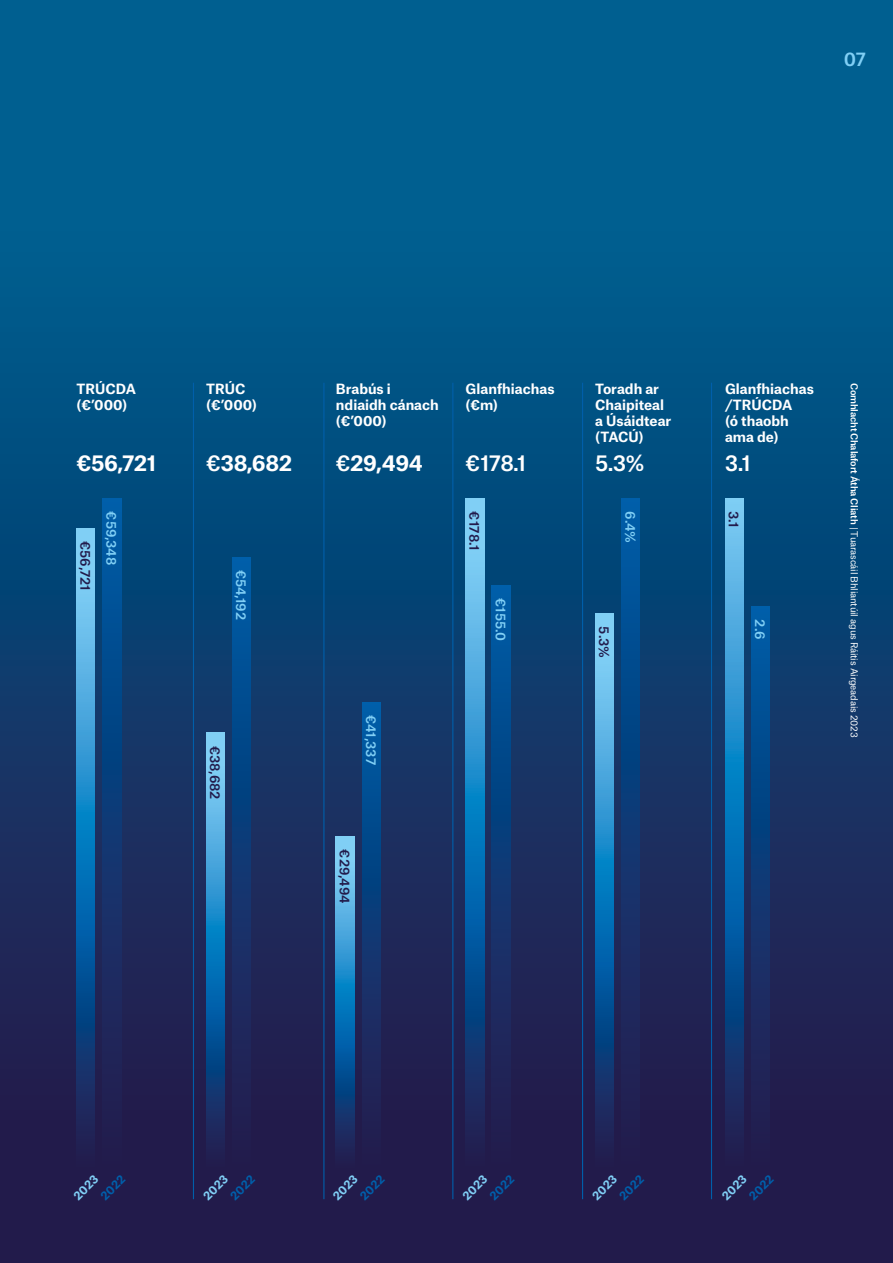
<style>
.page{position:relative;width:893px;height:1263px;background:#fff}
.page>*{position:absolute;margin:0;border:0;box-sizing:border-box;transform-origin:0 0}
.t1{font:700 21px "Atlas Grotesk";letter-spacing:-.02em;color:#fff}
.t2{font:500 21px "Atlas Grotesk";color:#fff}
.t3{font:500 18px "Atlas Grotesk";color:#80cff5}
.t4{font:700 13.5px/16.2px "Atlas Grotesk";color:#fff}
.t5{font:500 12.9px "Atlas Grotesk";color:#221b4b}
.t6{font:500 12.9px "Atlas Grotesk";letter-spacing:-.005em;color:#80cff5}
.t7{font:700 11.25px "Atlas Grotesk";color:#80cff5}
.t8{font:700 11.25px "Atlas Grotesk";color:#005faa}
.t9{font:9.3px "Atlas Grotesk";letter-spacing:-.02em;color:#fff}
.s1{font-weight:500}
</style>
<div class="page">
<div style="left:0;top:0;width:893px;height:1263px;background:linear-gradient(to bottom,#006a9b,#261545)"></div>
<svg style="left:77px;top:528px;width:18px;height:640px;background:#2c79b3"></svg>
<div style="left:103px;top:499px;width:18px;height:669px;background:linear-gradient(to bottom,#005ca6,#271847)"></div>
<svg style="left:725px;top:499px;width:18px;height:669px;background:#2273af"></svg>
<div style="left:751px;top:607px;width:18px;height:561px;background:linear-gradient(to bottom,#005ca6,#271847)"></div>
<svg style="left:595px;top:614px;width:19px;height:554px;background:#2c79b3"></svg>
<div style="left:621px;top:499px;width:19px;height:669px;background:linear-gradient(to bottom,#005ca6,#271847)"></div>
<svg style="left:466px;top:499px;width:18px;height:669px;background:#2c79b3"></svg>
<div style="left:492px;top:585px;width:18px;height:583px;background:linear-gradient(to bottom,#005ca6,#271847)"></div>
<svg style="left:336px;top:837px;width:18px;height:331px;background:#2c7ab3"></svg>
<div style="left:362px;top:702px;width:18px;height:466px;background:linear-gradient(to bottom,#005ca6,#271847)"></div>
<svg style="left:206px;top:733px;width:19px;height:435px;background:#2c79b3"></svg>
<div style="left:232px;top:558px;width:19px;height:610px;background:linear-gradient(to bottom,#005ca6,#271847)"></div>
<hr style="left:193px;top:383px;width:1px;height:816px;background:#005faa">
<hr style="left:323px;top:383px;width:1px;height:816px;background:#005faa">
<hr style="left:452px;top:383px;width:1px;height:816px;background:#005faa">
<hr style="left:582px;top:383px;width:1px;height:816px;background:#005faa">
<hr style="left:711px;top:383px;width:1px;height:816px;background:#005faa">
<h2 class="t3" style="left:844px;top:44px;width:24px">07</h2>
<p class="t4" style="left:77px;top:379px;width:61px">TRÚCDA (€’000)</p>
<p class="t4" style="left:206px;top:379px;width:52px">TRÚC (€’000)</p>
<p class="t4" style="left:336px;top:379px;width:104px">Brabús i ndiaidh cánach (€’000)</p>
<p class="t4" style="left:466px;top:379px;width:90px">Glanfhiachas (€m)</p>
<p class="t4" style="left:595px;top:379px;width:78px">Toradh ar<br>Chaipiteal a Úsáidtear (TACÚ)</p>
<p class="t4" style="left:725px;top:379px;width:90px">Glanfhiachas /TRÚCDA<br>(ó thaobh ama de)</p>
<h1 class="t1" style="left:77px;top:445px;width:81px">€56,721</h1>
<h1 class="t1" style="left:206px;top:445px;width:87px"><span class="s1">€</span>38,682</h1>
<h1 class="t1" style="left:336px;top:445px;width:88px"><span class="s1">€</span>29,494</h1>
<h1 class="t2" style="left:466px;top:445px;width:62px">€178.1</h1>
<h1 class="t2" style="left:595px;top:445px;width:51px">5.3%</h1>
<h1 class="t2" style="left:725px;top:445px;width:27px">3.1</h1>
<p class="t5" style="left:96px;top:541px;width:51px;rotate:90deg">€56,721</p>
<p class="t6" style="left:122px;top:511px;width:55px;rotate:90deg">€59,348</p>
<p class="t5" style="left:744px;top:511px;width:18px;rotate:90deg">3.1</p>
<p class="t5" style="left:485px;top:511px;width:40px;rotate:90deg">€178.1</p>
<p class="t6" style="left:641px;top:511px;width:33px;rotate:90deg">6.4%</p>
<p class="t6" style="left:252px;top:569px;width:52px;rotate:90deg">€54,192</p>
<p class="t6" style="left:511px;top:598px;width:45px;rotate:90deg">€155.0</p>
<p class="t5" style="left:615px;top:626px;width:33px;rotate:90deg">5.3%</p>
<p class="t6" style="left:770px;top:619px;width:21px;rotate:90deg">2.6</p>
<p class="t5" style="left:226px;top:745px;width:55px;rotate:90deg">€38,682</p>
<p class="t6" style="left:381px;top:715px;width:52px;rotate:90deg">€41,337</p>
<p class="t5" style="left:355px;top:849px;width:56px;rotate:90deg">€29,494</p>
<p class="t9" style="left:862px;top:383px;width:356px;rotate:90deg"><span class="s1">Comhlacht Chalafort Átha Cliath</span> | Tuarascáil Bhliantúil agus Ráitis Airgeadais 2023</p>
<p class="t7" style="left:69px;top:1191px;width:31px;rotate:-45deg">2023</p>
<p class="t8" style="left:96px;top:1191px;width:31px;rotate:-45deg">2022</p>
<p class="t7" style="left:199px;top:1191px;width:31px;rotate:-45deg">2023</p>
<p class="t8" style="left:226px;top:1191px;width:31px;rotate:-45deg">2022</p>
<p class="t7" style="left:328px;top:1191px;width:31px;rotate:-45deg">2023</p>
<p class="t8" style="left:355px;top:1191px;width:31px;rotate:-45deg">2022</p>
<p class="t7" style="left:458px;top:1191px;width:31px;rotate:-45deg">2023</p>
<p class="t8" style="left:485px;top:1191px;width:31px;rotate:-45deg">2022</p>
<p class="t7" style="left:588px;top:1191px;width:31px;rotate:-45deg">2023</p>
<p class="t8" style="left:615px;top:1191px;width:31px;rotate:-45deg">2022</p>
<p class="t7" style="left:717px;top:1191px;width:31px;rotate:-45deg">2023</p>
<p class="t8" style="left:744px;top:1191px;width:31px;rotate:-45deg">2022</p>
</div>
